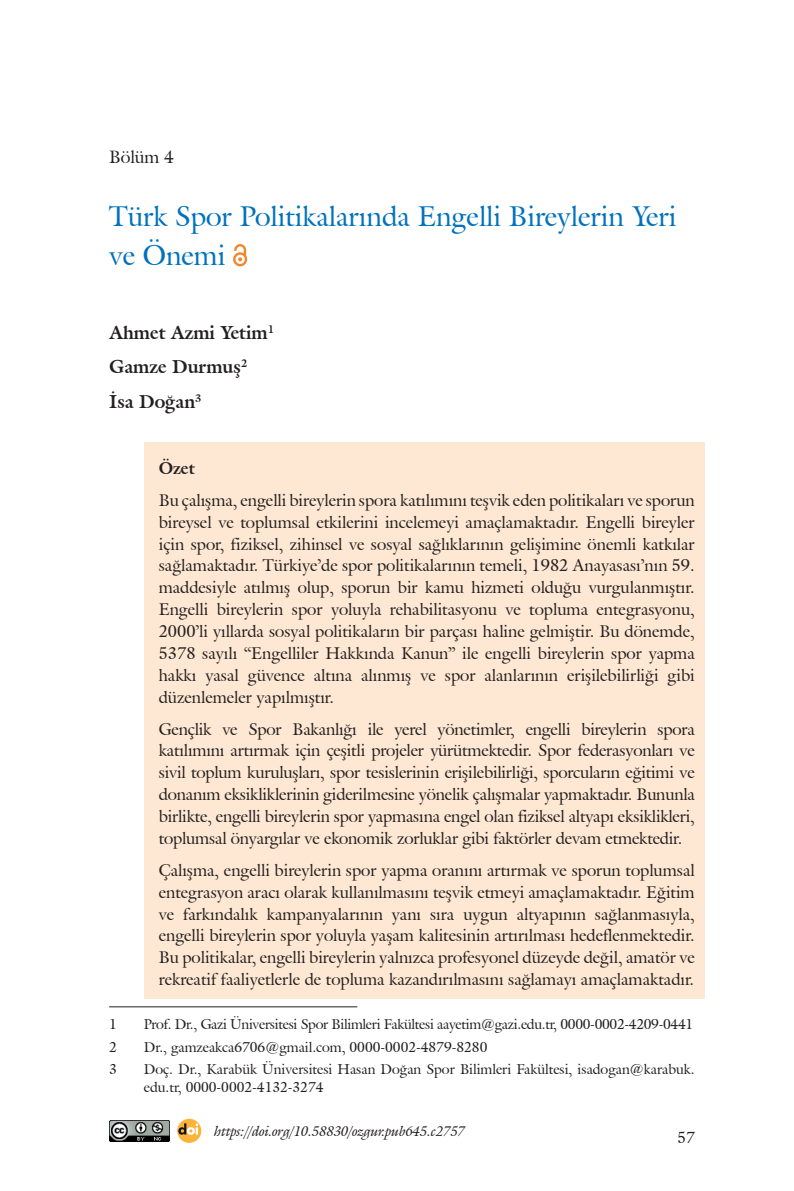
<style>
.page{position:relative;width:794px;height:1191px;background:#fff}
.page>*{position:absolute;margin:0;border:0;box-sizing:border-box;transform-origin:0 0}
.t1{font:28px/38.5px "Galliard IT Cby BT";color:#0072bc}
.t2{font:700 18.38px/34.5px "Galliard IT Cby BT";color:#231f20}
.t3{font:17.5px "Galliard IT Cby BT";color:#231f20}
.t4{font:16.62px/21.9px "Galliard IT Cby BT";color:#231f20;text-align:justify}
.t5{font:700 16.62px "Galliard IT Cby BT";color:#231f20}
.t6{font:15.75px "Galliard IT Cby BT";color:#231f20}
.t7{font:14px/17.5px "Galliard IT Cby BT";color:#231f20}
.t8{font:14px "Galliard IT Cby BT";letter-spacing:-.02em;color:#231f20}
.t9{font:italic 14px "Galliard IT Cby BT";color:#231f20}
</style>
<div class="page">
<div style="left:144px;top:442px;width:560px;height:46px;background:#fee8d3"></div>
<div style="left:144px;top:474px;width:560px;height:242px;background:#fee8d3"></div>
<div style="left:144px;top:702px;width:560px;height:156px;background:#fee8d3"></div>
<div style="left:144px;top:844px;width:560px;height:155px;background:#fee8d3"></div>
<svg style="left:233px;top:244px;width:14px;height:22px"></svg>
<hr style="left:109px;top:1006px;width:248px;height:1px;background:#231f20">
<img style="left:109px;top:1120px;width:60px;height:21px">
<svg style="left:177px;top:1118px;width:24px;height:24px"></svg>
<svg style="left:178px;top:1123px;width:20px;height:11px"></svg>
<p class="t3" style="left:109px;top:145px;width:66px">Bölüm 4</p>
<h1 class="t1" style="left:109px;top:197px;width:569px">Türk Spor Politikalarında Engelli Bireylerin Yeri ve Önemi</h1>
<p class="t2" style="left:109px;top:315px;width:166px">Ahmet Azmi Yetim<sup>1<br></sup>Gamze Durmuş<sup>2<br></sup>İsa Doğan<sup>3</sup></p>
<p class="t5" style="left:159px;top:457px;width:38px">Özet</p>
<p class="t4" style="left:159px;top:489px;width:537px">Bu çalışma, engelli bireylerin spora katılımını teşvik eden politikaları ve sporun bireysel ve toplumsal etkilerini incelemeyi amaçlamaktadır. Engelli bireyler için spor, fiziksel, zihinsel ve sosyal sağlıklarının gelişimine önemli katkılar sağlamaktadır. Türkiye’de spor politikalarının temeli, 1982 Anayasası’nın 59. maddesiyle atılmış olup, sporun bir kamu hizmeti olduğu vurgulanmıştır.<br>Engelli bireylerin spor yoluyla rehabilitasyonu ve topluma entegrasyonu, 2000’li yıllarda sosyal politikaların bir parçası haline gelmiştir. Bu dönemde, 5378 sayılı “Engelliler Hakkında Kanun” ile engelli bireylerin spor yapma hakkı yasal güvence altına alınmış ve spor alanlarının erişilebilirliği gibi düzenlemeler yapılmıştır.</p>
<p class="t4" style="left:159px;top:717px;width:537px">Gençlik ve Spor Bakanlığı ile yerel yönetimler, engelli bireylerin spora katılımını artırmak için çeşitli projeler yürütmektedir. Spor federasyonları ve sivil toplum kuruluşları, spor tesislerinin erişilebilirliği, sporcuların eğitimi ve donanım eksikliklerinin giderilmesine yönelik çalışmalar yapmaktadır. Bununla birlikte, engelli bireylerin spor yapmasına engel olan fiziksel altyapı eksiklikleri, toplumsal önyargılar ve ekonomik zorluklar gibi faktörler devam etmektedir.</p>
<p class="t4" style="left:159px;top:859px;width:537px">Çalışma, engelli bireylerin spor yapma oranını artırmak ve sporun toplumsal entegrasyon aracı olarak kullanılmasını teşvik etmeyi amaçlamaktadır. Eğitim ve farkındalık kampanyalarının yanı sıra uygun altyapının sağlanmasıyla, engelli bireylerin spor yoluyla yaşam kalitesinin artırılması hedeflenmektedir.<br>Bu politikalar, engelli bireylerin yalnızca profesyonel düzeyde değil, amatör ve rekreatif faaliyetlerle de topluma kazandırılmasını sağlamayı amaçlamaktadır.</p>
<p class="t7" style="left:109px;top:1015px;width:9px">1</p>
<p class="t8" style="left:144px;top:1015px;width:551px">Prof. Dr., Gazi Üniversitesi Spor Bilimleri Fakültesi aayetim@gazi.edu.tr, 0000-0002-4209-0441</p>
<p class="t7" style="left:109px;top:1038px;width:9px">2</p>
<p class="t7" style="left:144px;top:1038px;width:345px">Dr., gamzeakca6706@gmail.com, 0000-0002-4879-8280</p>
<p class="t7" style="left:109px;top:1060px;width:9px">3</p>
<p class="t7" style="left:144px;top:1060px;width:552px">Doç. Dr., Karabük Üniversitesi Hasan Doğan Spor Bilimleri Fakültesi, isadogan@karabuk. edu.tr, 0000-0002-4132-3274</p>
<p class="t9" style="left:214px;top:1121px;width:252px">https://doi.org/10.58830/ozgur.pub645.c2757</p>
<p class="t6" style="left:677px;top:1127px;width:19px">57</p>
</div>
